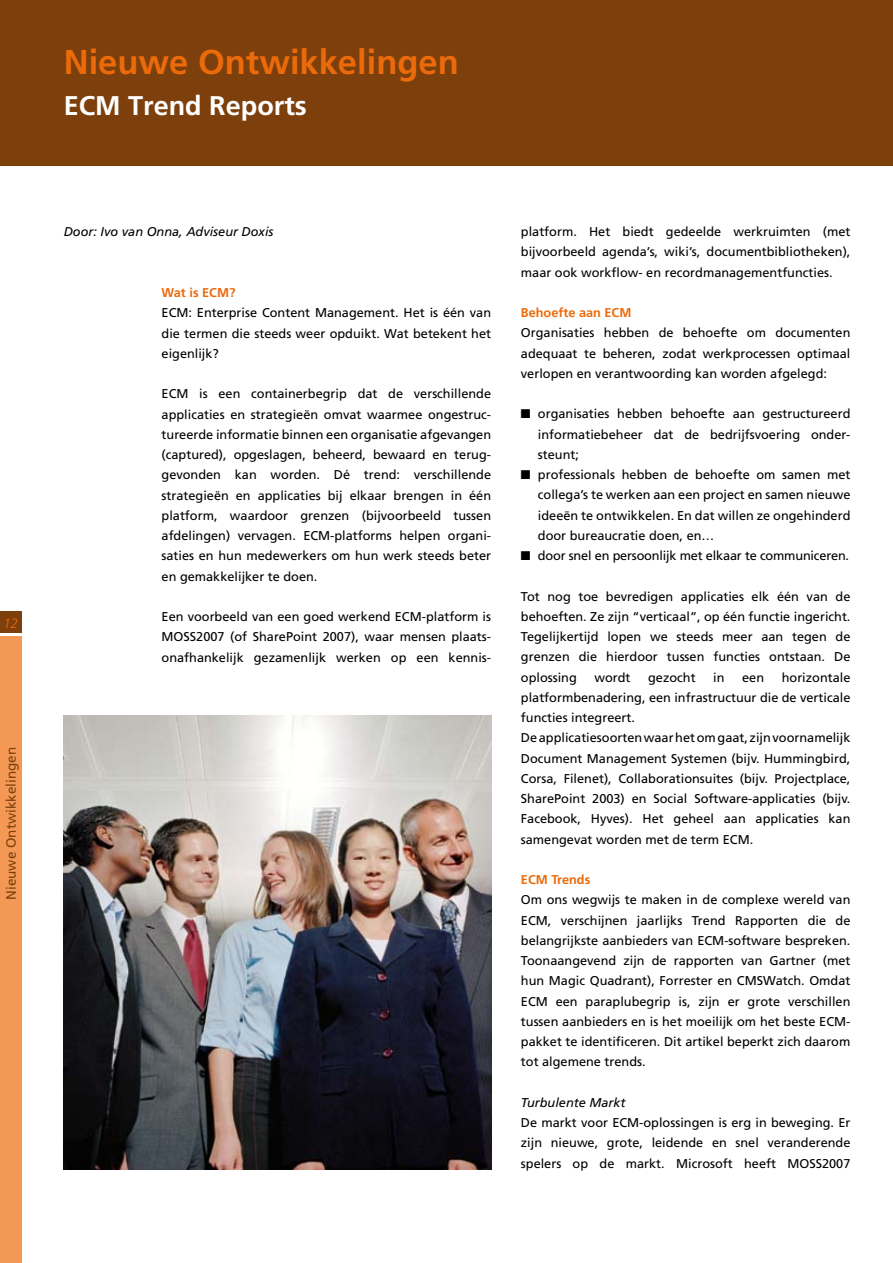
<style>
.page{position:relative;width:893px;height:1263px;background:#fff}
.page>*{position:absolute;margin:0;border:0;box-sizing:border-box;transform-origin:0 0}
.t1{font:700 34.5px "Frutiger CE";color:#eb6a0a}
.t2{font:700 27px "Frutiger CE";color:#fff}
.t3{font:13.5px "Frutiger LT";color:#7d3f0c}
.t4{font:italic 300 13.5px "Frutiger LT";color:#eb6a0a}
.t5{font:12.75px/20.2px "Frutiger LT";color:#000;text-align:justify}
.t6{font:italic 12.75px "Frutiger LT";color:#000}
.t7{font:700 12.75px "Frutiger LT";color:#eb6a0a}
</style>
<div class="page">
<div style="left:0;top:612px;width:21px;height:21px;background:#7d3f0c"></div>
<div style="left:0;top:637px;width:21px;height:626px;background:#f39955"></div>
<div style="left:0;top:0;width:893px;height:166px;background:#7d3f0c"></div>
<img style="left:64px;top:716px;width:427px;height:453px">
<p class="t4" style="left:4px;top:615px;width:16px">12</p>
<p class="t3" style="left:3px;top:900px;width:155px;rotate:-90deg">Nieuwe Ontwikkelingen</p>
<h1 class="t1" style="left:64px;top:42px;width:396px">Nieuwe Ontwikkelingen</h1>
<h2 class="t2" style="left:64px;top:89px;width:245px">ECM Trend Reports</h2>
<p class="t6" style="left:64px;top:224px;width:211px">Door: Ivo van Onna, Adviseur Doxis</p>
<p class="t7" style="left:162px;top:285px;width:75px">Wat is ECM?</p>
<p class="t5" style="left:162px;top:303px;width:331px">ECM: Enterprise Content Management. Het is één van die termen die steeds weer opduikt. Wat betekent het eigenlijk?</p>
<p class="t5" style="left:162px;top:384px;width:331px">ECM is een containerbegrip dat de verschillende applicaties en strategieën omvat waarmee ongestruc&shy;tureerde informatie binnen een organisatie afgevangen (captured), opgeslagen, beheerd, bewaard en terug&shy;gevonden kan worden. Dé trend: verschillende strategieën en applicaties bij elkaar brengen in één platform, waardoor grenzen (bijvoorbeeld tussen afdelingen) vervagen. ECM-platforms helpen organi&shy;saties en hun medewerkers om hun werk steeds beter en gemakkelijker te doen.</p>
<p class="t5" style="left:162px;top:606px;width:331px">Een voorbeeld van een goed werkend ECM-platform is MOSS2007 (of SharePoint 2007), waar mensen plaats&shy;onafhankelijk gezamenlijk werken op een kennis-</p>
<p class="t5" style="left:521px;top:222px;width:331px">platform. Het biedt gedeelde werkruimten (met bijvoorbeeld agenda’s, wiki’s, documentbibliotheken), maar ook workflow- en recordmanagementfuncties.</p>
<p class="t7" style="left:521px;top:305px;width:112px">Behoefte aan ECM</p>
<p class="t5" style="left:521px;top:323px;width:331px">Organisaties hebben de behoefte om documenten adequaat te beheren, zodat werkprocessen optimaal verlopen en verantwoording kan worden afgelegd:</p>
<p class="t5" style="left:538px;top:404px;width:314px;text-indent:-17px">■ organisaties hebben behoefte aan gestructureerd informatiebeheer dat de bedrijfsvoering onder&shy;steunt;</p>
<p class="t5" style="left:538px;top:465px;width:314px;text-indent:-17px">■ professionals hebben de behoefte om samen met collega’s te werken aan een project en samen nieuwe ideeën te ontwikkelen. En dat willen ze ongehinderd door bureaucratie doen, en…</p>
<p class="t5" style="left:521px;top:546px;width:330px">■ door snel en persoonlijk met elkaar te communiceren.</p>
<p class="t5" style="left:521px;top:586px;width:331px">Tot nog toe bevredigen applicaties elk één van de behoeften. Ze zijn “verticaal”, op één functie ingericht.<br>Tegelijkertijd lopen we steeds meer aan tegen de grenzen die hierdoor tussen functies ontstaan. De oplossing</p>
<p class="t5" style="left:521px;top:667px;width:331px;text-align:left;text-indent:261px">horizontale platformbenadering, een infrastructuur die de verticale functies integreert.<br>De applicatiesoorten waar het om gaat, zijn voornamelijk Document Management Systemen (bijv. Hummingbird, Corsa, Filenet), Collaborationsuites (bijv. Projectplace, SharePoint 2003) en Social Software-applicaties (bijv.<br>Facebook, Hyves). Het geheel aan applicaties kan samengevat worden met de term ECM.</p>
<p class="t7" style="left:521px;top:872px;width:71px">ECM Trends</p>
<p class="t5" style="left:521px;top:890px;width:331px">Om ons wegwijs te maken in de complexe wereld van ECM, verschijnen jaarlijks Trend Rapporten die de belangrijkste aanbieders van ECM-software bespreken.<br>Toonaangevend zijn de rapporten van Gartner (met hun Magic Quadrant), Forrester en CMSWatch. Omdat ECM een paraplubegrip is, zijn er grote verschillen tussen aanbieders en is het moeilijk om het beste ECM&shy;pakket te identificeren. Dit artikel beperkt zich daarom tot algemene trends.</p>
<p class="t6" style="left:521px;top:1095px;width:106px">Turbulente Markt</p>
<p class="t5" style="left:521px;top:1113px;width:331px">De markt voor ECM-oplossingen is erg in beweging. Er zijn nieuwe, grote, leidende en snel veranderende spelers op de markt. Microsoft heeft MOSS2007</p>
<p class="t5" style="left:594px;top:667px;width:38px">wordt</p>
<p class="t5" style="left:648px;top:667px;width:49px">gezocht</p>
<p class="t5" style="left:713px;top:667px;width:13px">in</p>
<p class="t5" style="left:742px;top:667px;width:23px">een</p>
</div>
